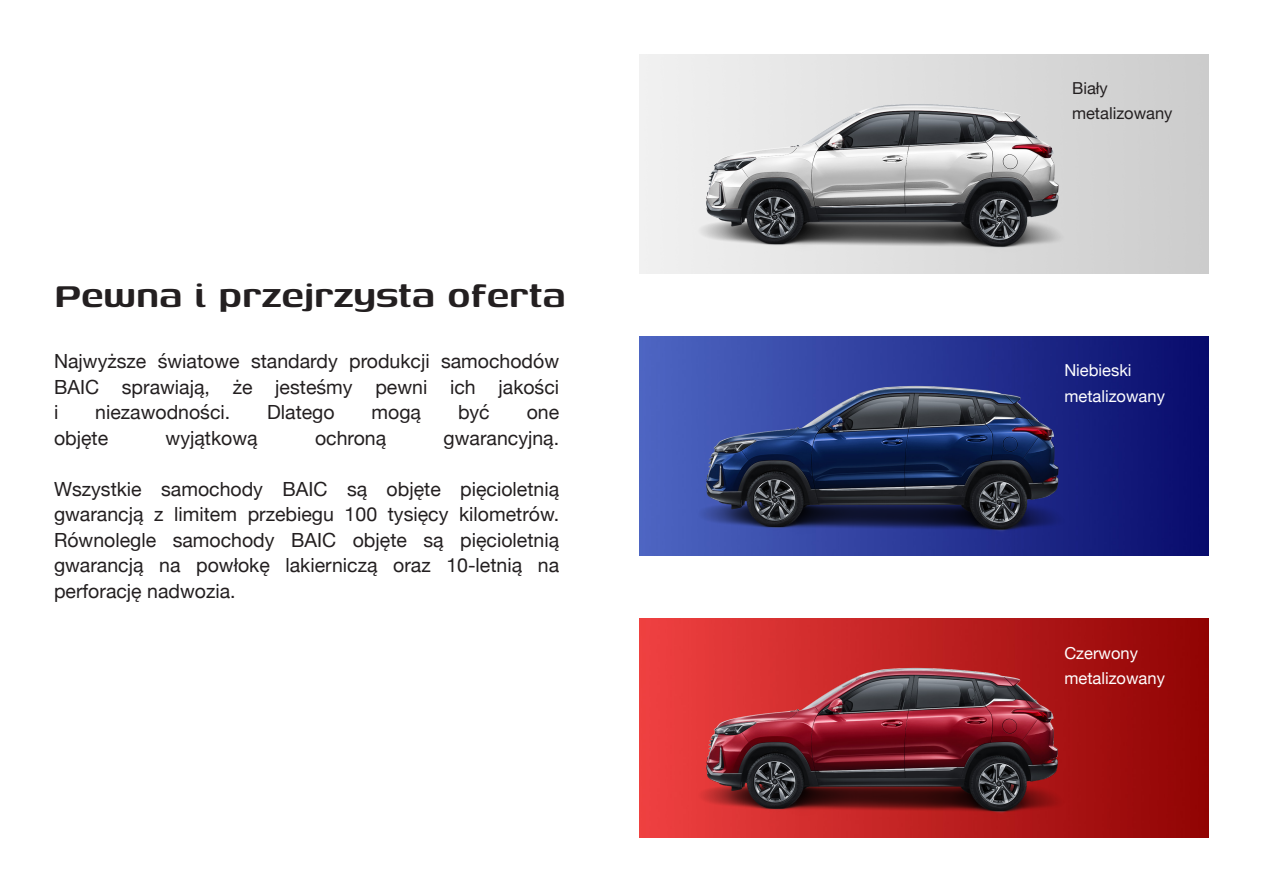
<style>
.page{position:relative;width:1263px;height:893px;background:#fff}
.page>*{position:absolute;margin:0;border:0;box-sizing:border-box;transform-origin:0 0}
.t1{font:100 45px "Genos";color:#231f20}
.t2{font:19.5px/25.5px "Helvetica Neue";color:#231f20}
.t3{font:16.5px "Helvetica Neue";color:#fff}
.t4{font:16.5px/25.5px "Helvetica Neue";color:#231f20}
</style>
<div class="page">
<img style="left:639px;top:336px;width:570px;height:219px">
<img style="left:670px;top:358px;width:417px;height:182px">
<img style="left:670px;top:76px;width:417px;height:182px">
<img style="left:639px;top:619px;width:570px;height:219px">
<img style="left:670px;top:641px;width:417px;height:181px">
<p class="t1" style="left:54px;top:274px;width:513px">Pewna i przejrzysta oferta</p>
<p class="t2" style="left:54px;top:350px;width:507px">Najwyższe światowe standardy produkcji samochodów<br>BAIC sprawiają, że jesteśmy pewni ich jakości</p>
<p class="t2" style="left:54px;top:401px;width:6px">i</p>
<p class="t2" style="left:95px;top:401px;width:137px">niezawodności.</p>
<p class="t2" style="left:267px;top:401px;width:69px">Dlatego</p>
<p class="t2" style="left:372px;top:401px;width:51px">mogą</p>
<p class="t2" style="left:458px;top:401px;width:33px">być</p>
<p class="t2" style="left:527px;top:401px;width:34px">one</p>
<p class="t2" style="left:54px;top:426px;width:56px">objęte</p>
<p class="t2" style="left:166px;top:426px;width:94px">wyjątkową</p>
<p class="t2" style="left:315px;top:426px;width:73px">ochroną</p>
<p class="t2" style="left:444px;top:426px;width:117px">gwarancyjną.</p>
<p class="t2" style="left:54px;top:477px;width:507px;text-align:justify">Wszystkie samochody BAIC są objęte pięcioletnią gwarancją z limitem przebiegu 100 tysięcy kilometrów.<br>Równolegle samochody BAIC objęte są pięcioletnią gwarancją na powłokę lakierniczą oraz 10-letnią na</p>
<p class="t2" style="left:54px;top:579px;width:183px">perforację nadwozia.</p>
<p class="t4" style="left:1072px;top:76px;width:102px">Biały metalizowany</p>
<p class="t3" style="left:1064px;top:358px;width:69px">Niebieski</p>
<p class="t3" style="left:1064px;top:384px;width:102px">metalizowany</p>
<p class="t3" style="left:1064px;top:641px;width:75px">Czerwony</p>
<p class="t3" style="left:1064px;top:666px;width:102px">metalizowany</p>
</div>
